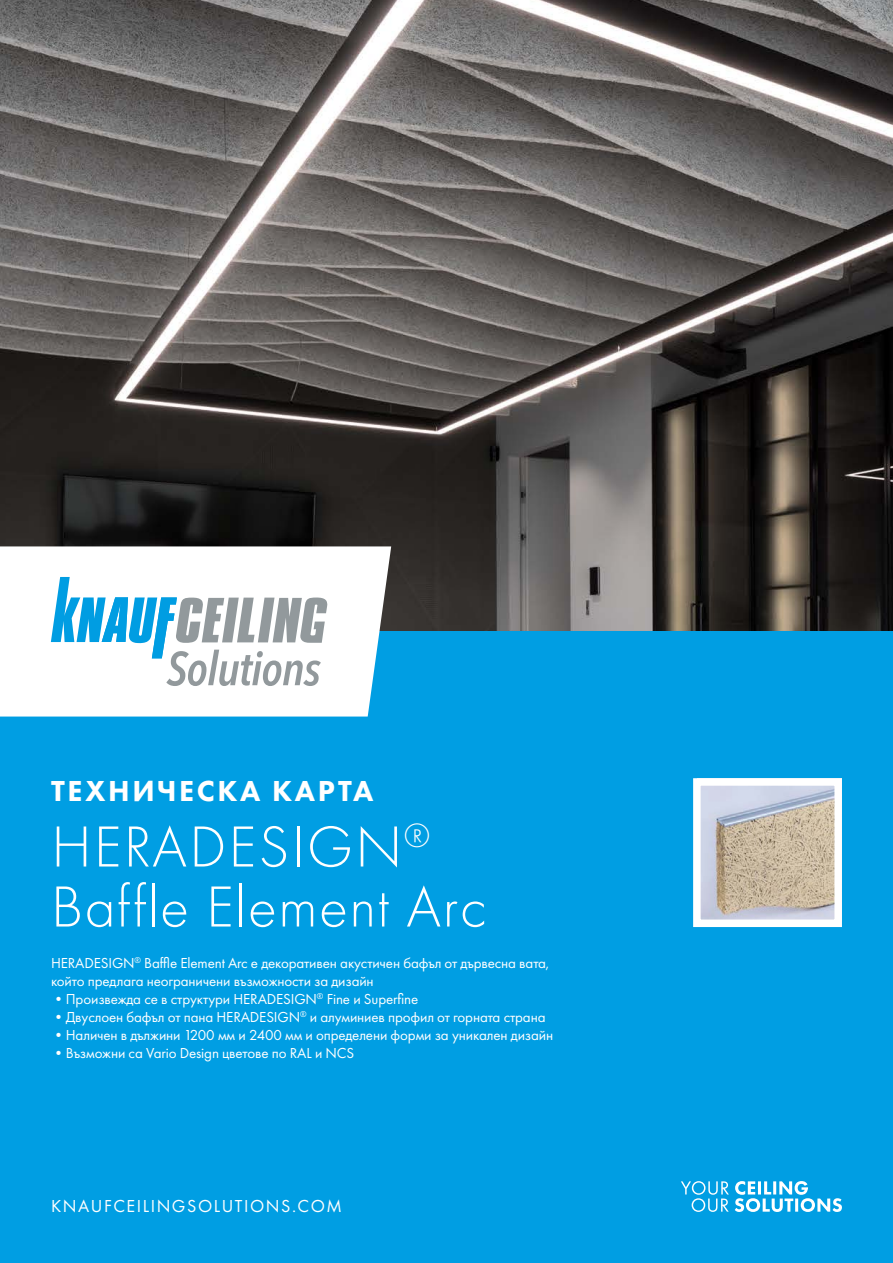
<style>
.page{position:relative;width:893px;height:1263px;background:#fff}
.page>*{position:absolute;margin:0;border:0;box-sizing:border-box;transform-origin:0 0}
.t1{font:300 60px "Futura PT";letter-spacing:.025em;color:#fff}
.t2{font:800 30px "Futura PT";letter-spacing:.085em;color:#fff}
.t3{font:18px "Futura PT";letter-spacing:.085em;color:#fff}
.t4{font:15px "Futura PT";letter-spacing:-.01em;color:#fff}
</style>
<div class="page">
<img style="left:0;top:0;width:893px;height:631px">
<div style="left:0;top:631px;width:893px;height:632px;background:#009ee3"></div>
<svg style="left:0;top:546px;width:391px;height:170px"></svg>
<svg style="left:51px;top:577px;width:276px;height:109px"></svg>
<img style="left:702px;top:787px;width:131px;height:131px">
<div style="left:693px;top:778px;width:149px;height:149px;border:8px solid #fff"></div>
<svg style="left:681px;top:1181px;width:161px;height:31px"></svg>
<p class="t2" style="left:51px;top:772px;width:324px">ТЕХНИЧЕСКА КАРТА</p>
<p class="t1" style="left:51px;top:812px;width:380px">HERADESIGN<sup>®</sup></p>
<p class="t1" style="left:51px;top:872px;width:437px">Baffle Element Arc</p>
<p class="t4" style="left:51px;top:954px;width:500px">HERADESIGN<sup>®</sup> Baffle Element Arc е декоративен акустичен бафъл от дървесна вата,</p>
<p class="t4" style="left:51px;top:972px;width:324px">който предлага неограничени възможности за дизайн</p>
<p class="t4" style="left:51px;top:990px;width:369px">•Произвежда се в структури HERADESIGN<sup>®</sup> Fine и Superfine</p>
<p class="t4" style="left:51px;top:1008px;width:496px">•Двуслоен бафъл от пана HERADESIGN<sup>®</sup> и алуминиев профил от горната страна</p>
<p class="t4" style="left:51px;top:1026px;width:504px">•Наличен в дължини 1200 мм и 2400 мм и определени форми за уникален дизайн</p>
<p class="t4" style="left:51px;top:1044px;width:305px">•Възможни са Vario Design цветове по RAL и NCS</p>
<p class="t3" style="left:51px;top:1195px;width:292px">KNAUFCEILINGSOLUTIONS.COM</p>
</div>
